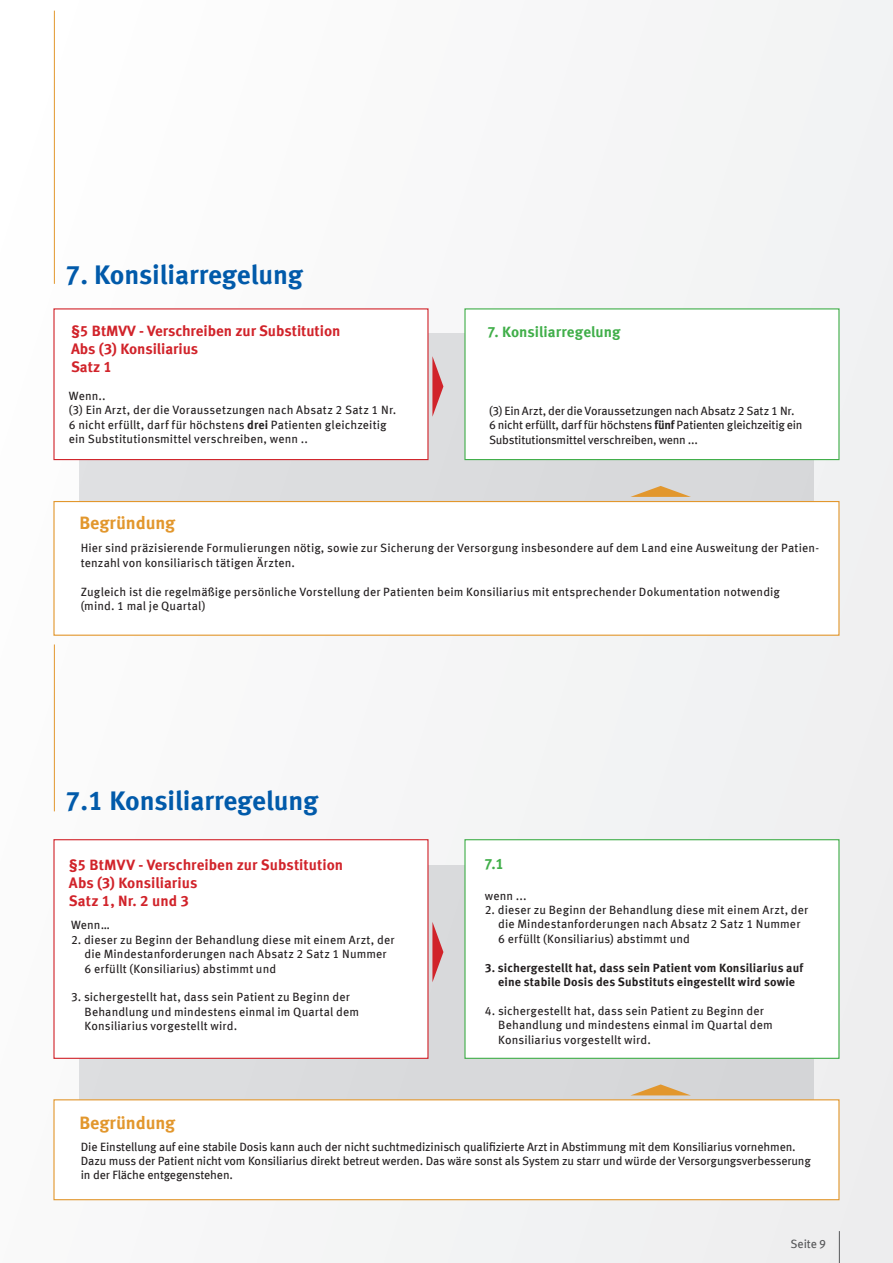
<style>
.page{position:relative;width:893px;height:1263px;background:#fff}
.page>*{position:absolute;margin:0;border:0;box-sizing:border-box;transform-origin:0 0}
.t1{font:700 27px "Meta OFC";letter-spacing:-.005em;color:#015aaa}
.t2{font:700 18px "Meta OFC";letter-spacing:-.005em;color:#e2972d}
.t3{font:700 15px/18px "Meta OFC";color:#d1232a}
.t4{font:700 15px "Meta OFC";color:#40ae49}
.t5{font:12px/14.4px "Meta OFC";letter-spacing:.01em;color:#231f20}
.t6{font:12px/14.4px "Meta OFC";letter-spacing:-.01em;color:#231f20}
.t7{font:12px/14.4px "Meta OFC";letter-spacing:-.02em;color:#231f20}
.t8{font:700 12px/14.4px "Meta OFC";letter-spacing:.01em;color:#231f20;text-align:center}
.t9{font:12px "Meta OFC";letter-spacing:-.005em;color:#57585a}
.s1{font-weight:700}
</style>
<div class="page">
<div style="left:53px;top:0;width:840px;height:1263px;background:#f5f5f6"></div>
<div style="left:80px;top:866px;width:733px;height:254px;background:#d8d9db"></div>
<div style="left:80px;top:333px;width:733px;height:254px;background:#dcdddf"></div>
<div style="left:464px;top:308px;width:375px;height:152px;background:#fff;border:1px solid #40ae49"></div>
<div style="left:53px;top:501px;width:786px;height:135px;background:#fff;border:1px solid #e2972d"></div>
<div style="left:53px;top:308px;width:376px;height:152px;background:#fff;border:1px solid #d1232a"></div>
<div style="left:464px;top:839px;width:375px;height:220px;background:#fff;border:1px solid #40ae49"></div>
<div style="left:53px;top:839px;width:376px;height:220px;background:#fff;border:1px solid #d1232a"></div>
<div style="left:53px;top:1099px;width:786px;height:101px;background:#fff;border:1px solid #e2972d"></div>
<hr style="left:54px;top:11px;width:1px;height:273px;background:#e2972d">
<hr style="left:54px;top:644px;width:1px;height:167px;background:#e2972d">
<hr style="left:839px;top:1231px;width:1px;height:32px;background:#57585a">
<svg style="left:432px;top:922px;width:11px;height:60px"></svg>
<svg style="left:632px;top:1084px;width:58px;height:11px"></svg>
<svg style="left:432px;top:356px;width:11px;height:61px"></svg>
<svg style="left:630px;top:486px;width:61px;height:11px"></svg>
<h1 class="t1" style="left:65px;top:257px;width:240px">7. Konsiliarregelung</h1>
<p class="t3" style="left:71px;top:322px;width:271px">§5 BtMVV - Verschreiben zur Substitution<br>Abs (3) Konsiliarius<br>Satz 1</p>
<p class="t4" style="left:487px;top:323px;width:135px">7. Konsiliarregelung</p>
<p class="t5" style="left:69px;top:388px;width:329px">Wenn..<br>(3) Ein Arzt, der die Voraussetzungen nach Absatz 2 Satz 1 Nr.<br>6 nicht erfüllt, darf für höchstens <span class="s1">drei</span> Patienten gleichzeitig ein Substitutionsmittel verschreiben, wenn ..</p>
<h2 class="t2" style="left:80px;top:511px;width:97px">Begründung</h2>
<p class="t7" style="left:489px;top:404px;width:315px">(3) Ein Arzt, der die Voraussetzungen nach Absatz 2 Satz 1 Nr.<br>6 nicht erfüllt, darf für höchstens <span class="s1">fünf</span> Patienten gleichzeitig ein<br>Substitutionsmittel verschreiben, wenn ...</p>
<p class="t5" style="left:81px;top:541px;width:740px">Hier sind präzisierende Formulierungen nötig, sowie zur Sicherung der Versorgung insbesondere auf dem Land eine Ausweitung der Patien&shy;tenzahl von konsiliarisch tätigen Ärzten.</p>
<p class="t5" style="left:81px;top:584px;width:701px">Zugleich ist die regelmäßige persönliche Vorstellung der Patienten beim Konsiliarius mit entsprechender Dokumentation notwendig (mind. 1 mal je Quartal)</p>
<h1 class="t1" style="left:65px;top:783px;width:255px">7.1 Konsiliarregelung</h1>
<p class="t3" style="left:69px;top:856px;width:276px">§5 BtMVV - Verschreiben zur Substitution<br>Abs (3) Konsiliarius<br>Satz 1, Nr. 2 und 3</p>
<p class="t4" style="left:484px;top:854px;width:21px">7.1</p>
<p class="t5" style="left:485px;top:888px;width:43px">wenn ...</p>
<p class="t5" style="left:498px;top:903px;width:312px;text-indent:-14px">2. dieser zu Beginn der Behandlung diese mit einem Arzt, der die Mindestanforderungen nach Absatz 2 Satz 1 Nummer<br>6 erfüllt (Konsiliarius) abstimmt und</p>
<p class="t8" style="left:485px;top:960px;width:320px">3. sichergestellt hat, dass sein Patient vom Konsiliarius auf eine stabile Dosis des Substituts eingestellt wird sowie</p>
<p class="t5" style="left:498px;top:1003px;width:276px;text-indent:-14px">4. sichergestellt hat, dass sein Patient zu Beginn der<br>Behandlung und mindestens einmal im Quartal dem<br>Konsiliarius vorgestellt wird.</p>
<p class="t5" style="left:71px;top:918px;width:40px">Wenn…</p>
<p class="t5" style="left:85px;top:932px;width:312px;text-indent:-14px">2. dieser zu Beginn der Behandlung diese mit einem Arzt, der die Mindestanforderungen nach Absatz 2 Satz 1 Nummer<br>6 erfüllt (Konsiliarius) abstimmt und</p>
<p class="t5" style="left:85px;top:990px;width:276px;text-indent:-14px">3. sichergestellt hat, dass sein Patient zu Beginn der<br>Behandlung und mindestens einmal im Quartal dem<br>Konsiliarius vorgestellt wird.</p>
<h2 class="t2" style="left:80px;top:1111px;width:97px">Begründung</h2>
<p class="t6" style="left:81px;top:1139px;width:731px">Die Einstellung auf eine stabile Dosis kann auch der nicht suchtmedizinisch qualifizierte Arzt in Abstimmung mit dem Konsiliarius vornehmen.<br>Dazu muss der Patient nicht vom Konsiliarius direkt betreut werden. Das wäre sonst als System zu starr und würde der Versorgungsverbesserung in der Fläche entgegenstehen.</p>
<p class="t9" style="left:790px;top:1236px;width:37px">Seite 9</p>
</div>
